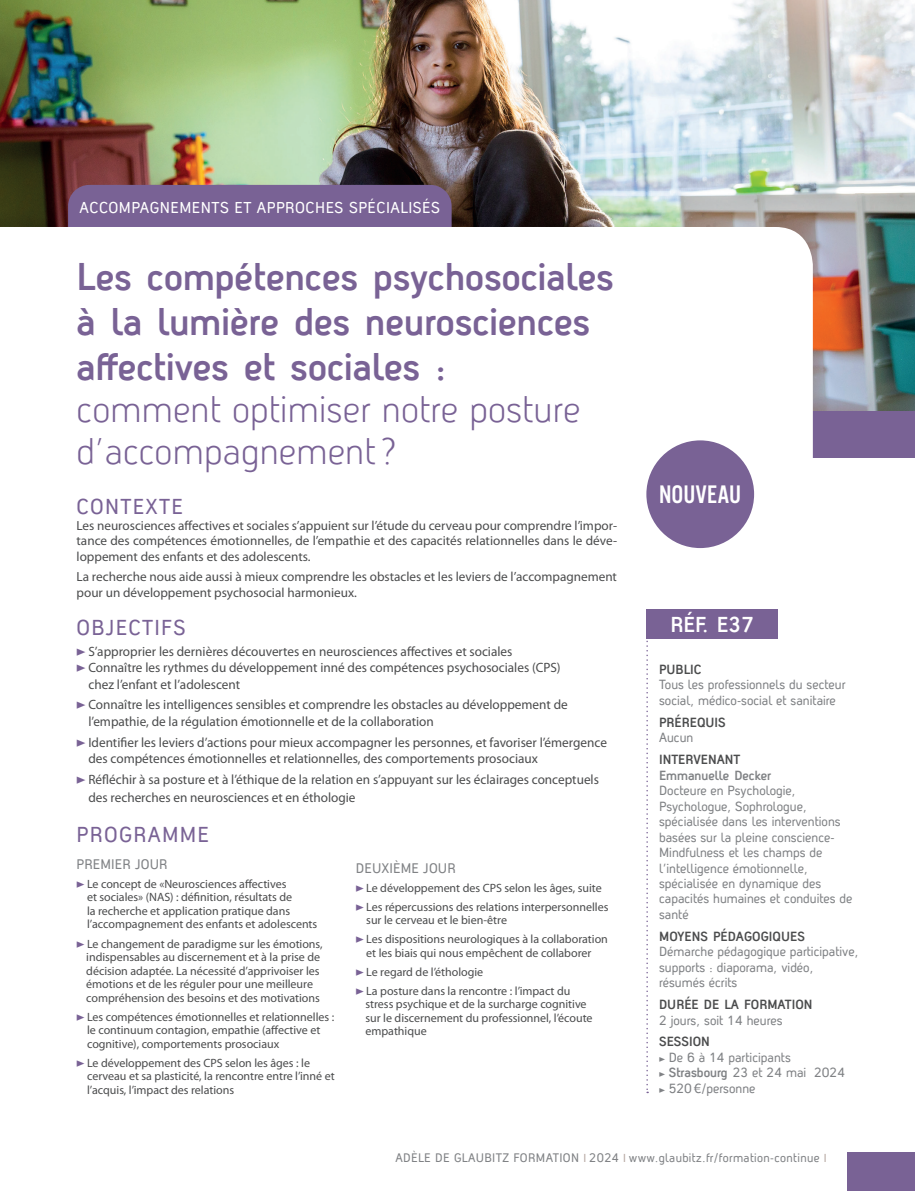
<style>
.page{position:relative;width:915px;height:1191px;background:#fff}
.page>*{position:absolute;margin:0;border:0;box-sizing:border-box;transform-origin:0 0}
.t1{font:700 37.5px/45px "Antagometrica BT";letter-spacing:.005em;color:#796295}
.t2{font:36px/42px "Antagometrica BT Light";letter-spacing:.005em;color:#796295}
.t3{font:26.4px "Alternate Got No 3 D";letter-spacing:.005em;color:#fff}
.petit_titre_orange{font:21px "Antagometrica BT";letter-spacing:.06em;color:#796295}
.t4{font:700 21px "Antagometrica BT";color:#fff}
.t5{font:15.3px "Antagometrica BT";letter-spacing:.03em;color:#fff}
.TEXTE_COURANT{font:13.5px/16.5px "Myriad Pro";color:#4b4c4d}
.t6{font:13.5px "Antagometrica BT";letter-spacing:.01em;color:#808285}
.TEXTE_COURANT-2{font:13.2px/15.8px "Myriad Pro";color:#4b4c4d;text-align:justify}
.texte_base_infos{font:12.9px/15.5px "Antagometrica BT";color:#808285}
.texte_base_infos-2{font:700 12.9px/15.5px "Antagometrica BT";color:#4b4c4d}
.t7{font:12px/13.5px "Myriad Pro";color:#4b4c4d}
.t8{font:12px "Antagometrica BT";letter-spacing:.03em;color:#808285}
.s1{font-family:"The Sans Black Caps";color:#796295}
.s2{font-weight:700;color:#4b4c4d}
.s3{font-weight:400;color:#808285}
.s4{font-weight:700}
.s5{font-family:"The Sans Black Caps";font-size:9px}
.s6{font-family:"Myriad Pro";color:#b7a9a3}
</style>
<div class="page">
<div style="left:847px;top:1152px;width:67px;height:39px;background:#796295"></div>
<img style="left:0;top:0;width:914px;height:411px">
<div style="left:68px;top:185px;width:383px;height:42px;background:#796295"></div>
<div style="left:805px;top:411px;width:109px;height:47px;background:#796295"></div>
<svg style="left:0;top:227px;width:812px;height:321px"></svg>
<svg style="left:646px;top:640px;width:2px;height:453px"></svg>
<div style="left:646px;top:609px;width:132px;height:30px;background:#796295"></div>
<div style="left:646px;top:440px;width:107px;height:108px;background:#796295;border-radius:50%"></div>
<p class="t5" style="left:80px;top:199px;width:362px">ACCOMPAGNEMENTS ET APPROCHES SPÉCIALISÉS</p>
<p class="t1" style="left:77px;top:253px;width:538px">Les compétences psychosociales à la lumière des neurosciences affectives et sociales :</p>
<p class="t2" style="left:77px;top:388px;width:505px">comment optimiser notre posture d’accompagnement ?</p>
<p class="petit_titre_orange" style="left:77px;top:494px;width:108px">CONTEXTE</p>
<p class="TEXTE_COURANT-2" style="left:77px;top:517px;width:542px">Les neurosciences affectives et sociales s’appuient sur l’étude du cerveau pour comprendre l’impor&shy;tance des compétences émotionnelles, de l’empathie et des capacités relationnelles dans le déve&shy;loppement des enfants et des adolescents.</p>
<p class="TEXTE_COURANT-2" style="left:77px;top:569px;width:541px">La recherche nous aide aussi à mieux comprendre les obstacles et les leviers de l’accompagnement pour un développement psychosocial harmonieux.</p>
<p class="petit_titre_orange" style="left:77px;top:615px;width:111px">OBJECTIFS</p>
<p class="TEXTE_COURANT" style="left:77px;top:643px;width:437px"><span class="s1">&gt;</span> S’approprier les dernières découvertes en neurosciences affectives et sociales</p>
<p class="TEXTE_COURANT" style="left:88px;top:659px;width:473px;text-indent:-12px"><span class="s1">&gt;</span> Connaître les rythmes du développement inné des compétences psychosociales (CPS) chez l’enfant et l’adolescent</p>
<p class="TEXTE_COURANT" style="left:88px;top:697px;width:480px;text-indent:-12px"><span class="s1">&gt;</span> Connaître les intelligences sensibles et comprendre les obstacles au développement de l’empathie, de la régulation émotionnelle et de la collaboration</p>
<p class="TEXTE_COURANT" style="left:88px;top:734px;width:520px;text-indent:-12px"><span class="s1">&gt;</span> Identifier les leviers d’actions pour mieux accompagner les personnes, et favoriser l’émergence des compétences émotionnelles et relationnelles, des comportements prosociaux</p>
<p class="TEXTE_COURANT" style="left:88px;top:770px;width:512px;line-height:18px;text-indent:-12px"><span class="s1">&gt;</span> Réfléchir à sa posture et à l’éthique de la relation en s’appuyant sur les éclairages conceptuels des recherches en neurosciences et en éthologie</p>
<p class="petit_titre_orange" style="left:77px;top:821px;width:134px">PROGRAMME</p>
<p class="t6" style="left:77px;top:856px;width:92px">PREMIER JOUR</p>
<p class="t7" style="left:87px;top:877px;width:232px;text-indent:-10px"><span class="s1">&gt;</span> Le concept de «Neurosciences affectives<br>et sociales» (NAS) : définition, résultats de<br>la recherche et application pratique dans l’accompagnement des enfants et adolescents</p>
<p class="t7" style="left:77px;top:937px;width:247px;text-align:center"><span class="s1">&gt;</span> Le changement de paradigme sur les émotions, indispensables au discernement et à la prise de décision adaptée. La nécessité d’apprivoiser les émotions et de les réguler pour une meilleure compréhension des besoins et des motivations</p>
<p class="t7" style="left:87px;top:1010px;width:248px;text-indent:-10px"><span class="s1">&gt;</span> Les compétences émotionnelles et relationnelles : le continuum contagion, empathie (affective et cognitive), comportements prosociaux</p>
<p class="t7" style="left:87px;top:1056px;width:249px;text-indent:-10px"><span class="s1">&gt;</span> Le développement des CPS selon les âges : le cerveau et sa plasticité, la rencontre entre l’inné et l’acquis, l’impact des relations</p>
<p class="t6" style="left:356px;top:859px;width:101px">DEUXIÈME JOUR</p>
<p class="t7" style="left:356px;top:881px;width:247px"><span class="s1">&gt;</span> Le développement des CPS selon les âges, suite</p>
<p class="t7" style="left:366px;top:900px;width:243px;text-indent:-10px"><span class="s1">&gt;</span> Les répercussions des relations interpersonnelles sur le cerveau et le bien-être</p>
<p class="t7" style="left:356px;top:932px;width:253px;text-align:center"><span class="s1">&gt;</span> Les dispositions neurologiques à la collaboration et les biais qui nous empêchent de collaborer</p>
<p class="t7" style="left:356px;top:965px;width:129px"><span class="s1">&gt;</span> Le regard de l’éthologie</p>
<p class="t7" style="left:365px;top:984px;width:228px;text-indent:-10px"><span class="s1">&gt;</span> La posture dans la rencontre : l’impact du stress psychique et de la surcharge cognitive sur le discernement du professionnel, l’écoute empathique</p>
<p class="t3" style="left:659px;top:480px;width:84px">NOUVEAU</p>
<p class="t4" style="left:670px;top:611px;width:85px">RÉF. E37</p>
<p class="texte_base_infos" style="left:659px;top:661px;width:188px"><span class="s2">PUBLIC<br></span>Tous les professionnels du secteur social, médico-social et sanitaire</p>
<p class="texte_base_infos-2" style="left:659px;top:714px;width:68px">PRÉREQUIS<br><span class="s3">Aucun</span></p>
<p class="texte_base_infos-2" style="left:659px;top:751px;width:83px">INTERVENANT</p>
<p class="texte_base_infos" style="left:659px;top:767px;width:195px"><span class="s4">Emmanuelle Decker<br></span>Docteure en Psychologie,<br>Psychologue, Sophrologue, spécialisée dans les interventions basées sur la pleine conscience-<br>Mindfulness et les champs de l’intelligence émotionnelle, spécialisée en dynamique des capacités humaines et conduites de santé</p>
<p class="texte_base_infos-2" style="left:659px;top:928px;width:147px">MOYENS PÉDAGOGIQUES</p>
<p class="texte_base_infos" style="left:659px;top:944px;width:201px">Démarche pédagogique participative, supports : diaporama, vidéo, résumés écrits</p>
<p class="texte_base_infos-2" style="left:659px;top:996px;width:155px">DURÉE DE LA FORMATION</p>
<p class="texte_base_infos" style="left:659px;top:1012px;width:125px">2 jours, soit 14 heures</p>
<p class="texte_base_infos-2" style="left:659px;top:1034px;width:52px">SESSION</p>
<p class="texte_base_infos" style="left:659px;top:1049px;width:133px"><span class="s5">&gt;</span> De 6 à 14 participants</p>
<p class="texte_base_infos" style="left:659px;top:1065px;width:187px"><span class="s5">&gt;</span> <span class="s4">Strasbourg</span> 23 et 24 mai 2024</p>
<p class="texte_base_infos" style="left:659px;top:1080px;width:98px"><span class="s5">&gt;</span> 520€/personne</p>
<p class="t8" style="left:395px;top:1150px;width:432px">ADÈLE DE GLAUBITZ FORMATION <span class="s6">I</span> 2024 <span class="s6">I</span> www.glaubitz.fr/formation-continue <span class="s6">I</span></p>
</div>
